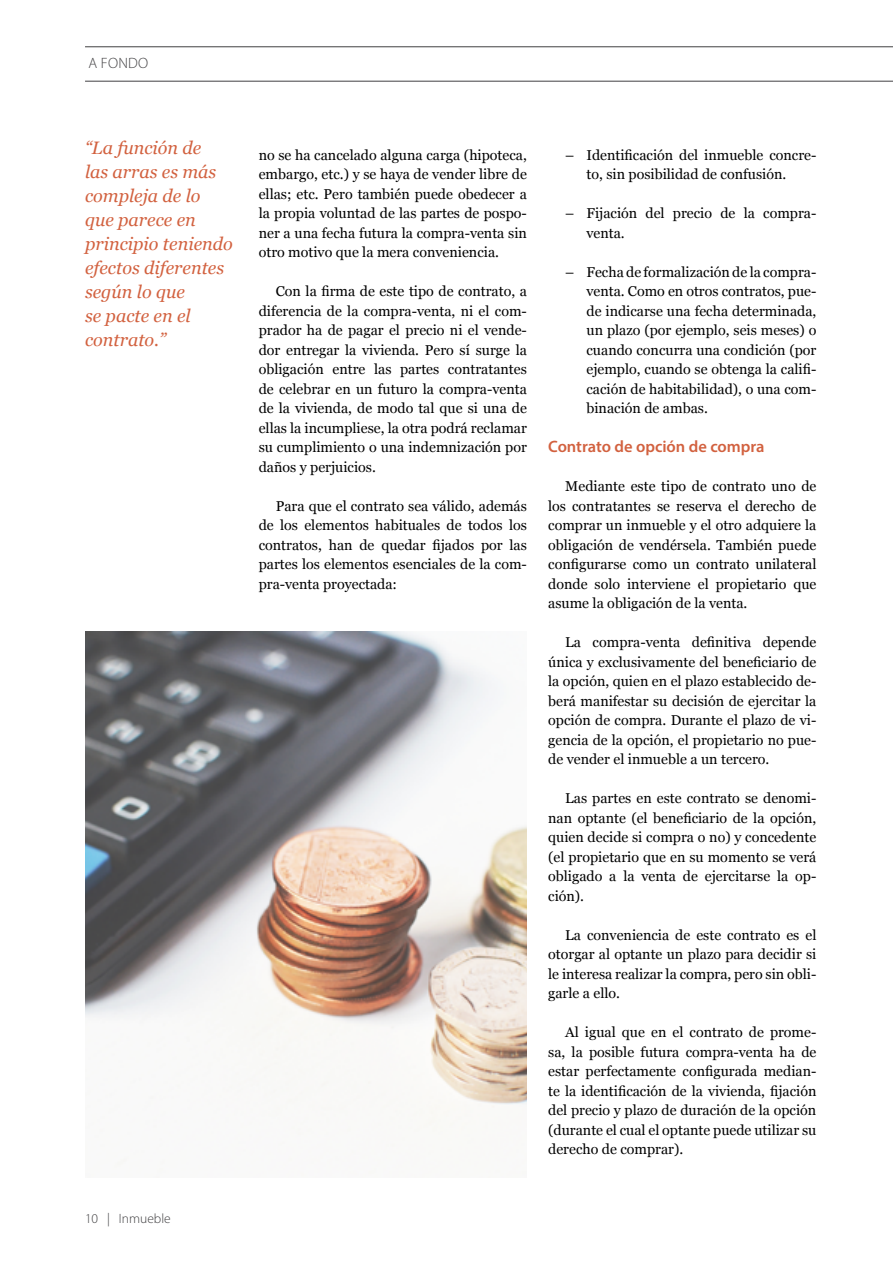
<style>
.page{position:relative;width:893px;height:1263px;background:#fff}
.page>*{position:absolute;margin:0;border:0;box-sizing:border-box;transform-origin:0 0}
.t1{font:italic 18px/24px "Georgia";color:#d2613f}
.t2{font:600 16.5px "Myriad Pro";color:#d2613f}
.t3{font:300 15px "Myriad Pro";letter-spacing:.02em;color:#414042}
.t4{font:14.25px/19.5px "Georgia";color:#000;text-align:justify}
.t5{font:300 13.5px "Myriad Pro";color:#414042}
</style>
<div class="page">
<hr style="left:85px;top:47px;width:808px;height:1px;background:#414042">
<hr style="left:85px;top:81px;width:808px;height:1px;background:#414042">
<img style="left:85px;top:631px;width:442px;height:531px">
<p class="t3" style="left:88px;top:55px;width:61px">A FONDO</p>
<p class="t1" style="left:85px;top:135px;width:149px">“La función de<br>las arras es más compleja de lo que parece en principio teniendo efectos diferentes según lo que<br>se pacte en el contrato.”</p>
<p class="t5" style="left:85px;top:1211px;width:87px">10 | Inmueble</p>
<p class="t4" style="left:259px;top:145px;width:270px">no se ha cancelado alguna carga (hipoteca, embargo, etc.) y se haya de vender libre de ellas; etc. Pero también puede obedecer a la propia voluntad de las partes de pospo&shy;ner a una fecha futura la compra-venta sin otro motivo que la mera conveniencia.</p>
<p class="t4" style="left:259px;top:281px;width:270px;text-indent:17px">Con la firma de este tipo de contrato, a diferencia de la compra-venta, ni el com&shy;prador ha de pagar el precio ni el vende&shy;dor entregar la vivienda. Pero sí surge la obligación entre las partes contratantes de celebrar en un futuro la compra-venta de la vivienda, de modo tal que si una de ellas la incumpliese, la otra podrá reclamar su cumplimiento o una indemnización por daños y perjuicios.</p>
<p class="t4" style="left:259px;top:495px;width:270px;text-indent:17px">Para que el contrato sea válido, además de los elementos habituales de todos los contratos, han de quedar fijados por las partes los elementos esenciales de la com&shy;pra-venta proyectada:</p>
<p class="t4" style="left:586px;top:144px;width:231px;text-indent:-21px">– Identificación del inmueble concre&shy;to, sin posibilidad de confusión.</p>
<p class="t4" style="left:586px;top:203px;width:231px;text-indent:-21px">– Fijación del precio de la compra&shy;venta.</p>
<p class="t4" style="left:586px;top:261px;width:231px;text-indent:-21px">– Fecha de formalización de la compra&shy;venta. Como en otros contratos, pue&shy;de indicarse una fecha determinada, un plazo (por ejemplo, seis meses) o cuando concurra una condición (por ejemplo, cuando se obtenga la califi&shy;cación de habitabilidad), o una com&shy;binación de ambas.</p>
<p class="t2" style="left:548px;top:436px;width:218px">Contrato de opción de compra</p>
<p class="t4" style="left:548px;top:476px;width:270px;text-indent:17px">Mediante este tipo de contrato uno de los contratantes se reserva el derecho de comprar un inmueble y el otro adquiere la obligación de vendérsela. También puede configurarse como un contrato unilateral donde solo interviene el propietario que asume la obligación de la venta.</p>
<p class="t4" style="left:548px;top:632px;width:270px;text-indent:17px">La compra-venta definitiva depende única y exclusivamente del beneficiario de la opción, quien en el plazo establecido de&shy;berá manifestar su decisión de ejercitar la opción de compra. Durante el plazo de vi&shy;gencia de la opción, el propietario no pue&shy;de vender el inmueble a un tercero.</p>
<p class="t4" style="left:548px;top:788px;width:270px;text-indent:17px">Las partes en este contrato se denomi&shy;nan optante (el beneficiario de la opción, quien decide si compra o no) y concedente (el propietario que en su momento se verá obligado a la venta de ejercitarse la op&shy;ción).</p>
<p class="t4" style="left:548px;top:924px;width:270px;text-indent:17px">La conveniencia de este contrato es el otorgar al optante un plazo para decidir si le interesa realizar la compra, pero sin obli&shy;garle a ello.</p>
<p class="t4" style="left:548px;top:1022px;width:270px;text-indent:17px">Al igual que en el contrato de prome&shy;sa, la posible futura compra-venta ha de estar perfectamente configurada median&shy;te la identificación de la vivienda, fijación del precio y plazo de duración de la opción (durante el cual el optante puede utilizar su derecho de comprar).</p>
</div>
